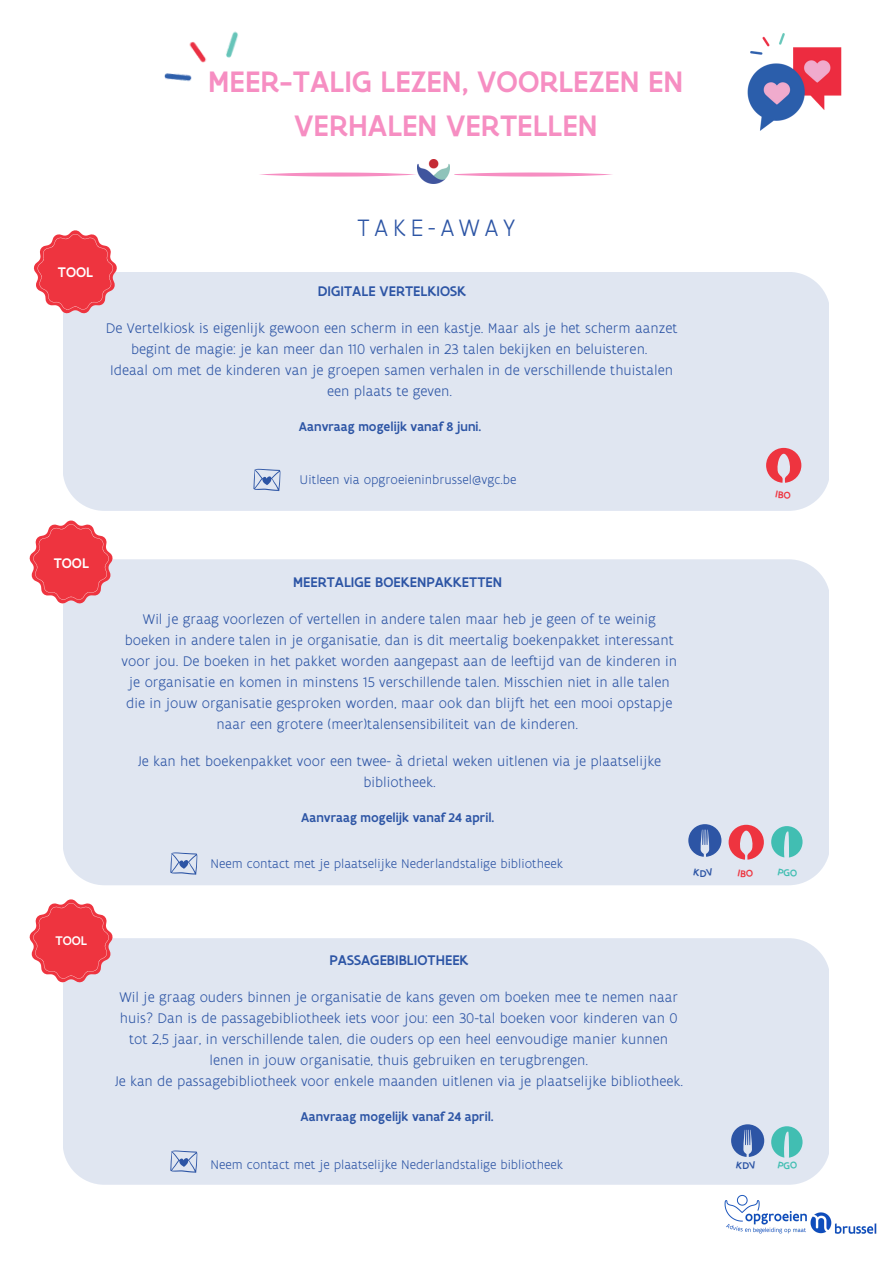
<style>
.page{position:relative;width:893px;height:1264px;background:#fff}
.page>*{position:absolute;margin:0;border:0;box-sizing:border-box;transform-origin:0 0}
.t1{font:500 31.8px/43.8px "Flanders Art Sans";color:#f68ec2;text-align:center}
.t2{font:300 25.5px "Flanders Art Sans";letter-spacing:.185em;color:#2d55a5}
.t3{font:300 15px/21px "Flanders Art Sans";color:#2d55a5;text-align:center}
.t4{font:500 15px "Flanders Art Sans";color:#2d55a5}
.t5{font:500 15px "Flanders Art Sans";color:#fff}
.t6{font:300 13.5px "Flanders Art Sans";color:#2d55a5}
.t7{font:500 13.5px "Flanders Art Sans";color:#2d55a5}
.t8{font:500 13.5px "Flanders Art Sans";color:#fff}
.t9{font:500 10.5px "Flanders Art Sans";color:#2d55a5}
</style>
<div class="page">
<div style="left:63px;top:559px;width:765px;height:326px;background:#e0e6f1"></div>
<img style="left:747px;top:33px;width:95px;height:98px">
<img style="left:714px;top:1184px;width:163px;height:50px">
<img style="left:164px;top:31px;width:74px;height:51px">
<svg style="left:259px;top:172px;width:354px;height:5px"></svg>
<div style="left:417px;top:149px;width:38px;height:38px;background:#fff;border-radius:50%"></div>
<img style="left:418px;top:160px;width:31px;height:23px">
<svg style="left:170px;top:852px;width:27px;height:23px"></svg>
<div style="left:63px;top:272px;width:765px;height:238px;background:#e0e6f1"></div>
<svg style="left:253px;top:469px;width:27px;height:22px"></svg>
<div style="left:63px;top:938px;width:765px;height:246px;background:#e0e6f1"></div>
<svg style="left:170px;top:1150px;width:27px;height:22px"></svg>
<svg style="left:766px;top:448px;width:35px;height:35px"></svg>
<svg style="left:33px;top:230px;width:84px;height:84px"></svg>
<svg style="left:29px;top:520px;width:84px;height:84px"></svg>
<svg style="left:29px;top:899px;width:84px;height:84px"></svg>
<svg style="left:728px;top:824px;width:35px;height:35px"></svg>
<svg style="left:688px;top:824px;width:33px;height:32px"></svg>
<svg style="left:771px;top:826px;width:31px;height:31px"></svg>
<svg style="left:775px;top:491px;width:15px;height:7px"></svg>
<svg style="left:731px;top:1124px;width:33px;height:45px"></svg>
<svg style="left:771px;top:1126px;width:31px;height:43px"></svg>
<svg style="left:693px;top:868px;width:7px;height:8px"></svg>
<svg style="left:706px;top:868px;width:7px;height:8px"></svg>
<svg style="left:738px;top:869px;width:15px;height:8px"></svg>
<svg style="left:777px;top:868px;width:20px;height:8px"></svg>
<h1 class="t1" style="left:208px;top:59px;width:476px">MEER-TALIG LEZEN, VOORLEZEN EN<br>VERHALEN VERTELLEN</h1>
<p class="t5" style="left:58px;top:263px;width:37px">TOOL</p>
<h2 class="t2" style="left:357px;top:211px;width:160px">TAKE-AWAY</h2>
<p class="t4" style="left:318px;top:281px;width:150px">DIGITALE VERTELKIOSK</p>
<p class="t3" style="left:106px;top:317px;width:573px">De Vertelkiosk is eigenlijk gewoon een scherm in een kastje. Maar als je het scherm aanzet begint de magie: je kan meer dan 110 verhalen in 23 talen bekijken en beluisteren.<br>Ideaal om met de kinderen van je groepen samen verhalen in de verschillende thuistalen een plaats te geven.</p>
<p class="t7" style="left:299px;top:418px;width:184px">Aanvraag mogelijk vanaf 8 juni.</p>
<p class="t6" style="left:299px;top:471px;width:218px">Uitleen via opgroeieninbrussel@vgc.be</p>
<p class="t5" style="left:54px;top:553px;width:37px">TOOL</p>
<p class="t8" style="left:55px;top:932px;width:33px">TOOL</p>
<p class="t4" style="left:293px;top:573px;width:210px">MEERTALIGE BOEKENPAKKETTEN</p>
<p class="t3" style="left:122px;top:608px;width:557px">Wil je graag voorlezen of vertellen in andere talen maar heb je geen of te weinig boeken in andere talen in je organisatie, dan is dit meertalig boekenpakket interessant voor jou. De boeken in het pakket worden aangepast aan de leeftijd van de kinderen in je organisatie en komen in minstens 15 verschillende talen. Misschien niet in alle talen die in jouw organisatie gesproken worden, maar ook dan blijft het een mooi opstapje naar een grotere (meer)talensensibiliteit van de kinderen.</p>
<p class="t3" style="left:137px;top:750px;width:525px">Je kan het boekenpakket voor een twee- à drietal weken uitlenen via je plaatselijke bibliotheek.</p>
<p class="t7" style="left:301px;top:809px;width:195px">Aanvraag mogelijk vanaf 24 april.</p>
<p class="t6" style="left:211px;top:855px;width:354px">Neem contact met je plaatselijke Nederlandstalige bibliotheek</p>
<p class="t9" style="left:699px;top:866px;width:8px">D</p>
<p class="t4" style="left:329px;top:950px;width:141px">PASSAGEBIBLIOTHEEK</p>
<p class="t3" style="left:114px;top:986px;width:570px">Wil je graag ouders binnen je organisatie de kans geven om boeken mee te nemen naar huis? Dan is de passagebibliotheek iets voor jou: een 30-tal boeken voor kinderen van 0 tot 2,5 jaar, in verschillende talen, die ouders op een heel eenvoudige manier kunnen lenen in jouw organisatie, thuis gebruiken en terugbrengen.<br>Je kan de passagebibliotheek voor enkele maanden uitlenen via je plaatselijke bibliotheek.</p>
<p class="t7" style="left:300px;top:1108px;width:195px">Aanvraag mogelijk vanaf 24 april.</p>
<p class="t6" style="left:211px;top:1156px;width:354px">Neem contact met je plaatselijke Nederlandstalige bibliotheek</p>
<p class="t9" style="left:742px;top:1159px;width:8px">D</p>
</div>
